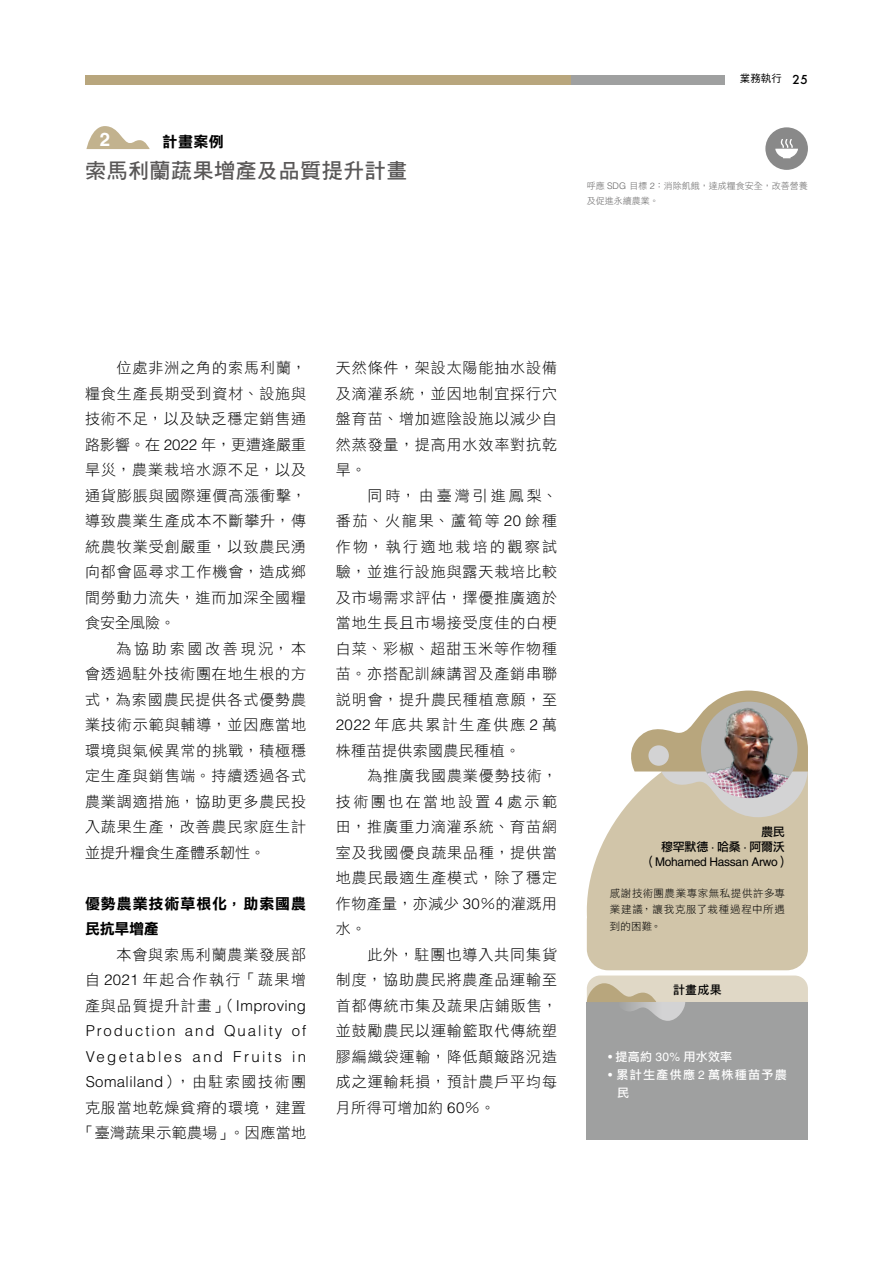
<style>
.page{position:relative;width:893px;height:1263px;background:#fff}
.page>*{position:absolute;margin:0;border:0;box-sizing:border-box;transform-origin:0 0}
.t1{font:21px "DF Hei Std W7";letter-spacing:.025em;color:#595757}
.t2{font:700 18.75px "Helvetica";color:#fff}
.t3{font:15px/25.5px "DF Hei Std W3";letter-spacing:.06em;color:#000;text-align:justify}
.t4{font:300 15px/25.5px "Helvetica LT Std";letter-spacing:.13em;color:#000;text-align:justify}
.t5{font:15px/25.5px "DF Li Hei Std W7";letter-spacing:.06em;color:#000}
.t6{font:12px/18px "DF Li Hei Std W5";letter-spacing:.105em;color:#fff}
.t7{font:12px "Helvetica";letter-spacing:-.025em;color:#000}
.t8{font:12px/15px "DF Li Hei Std W5";letter-spacing:-.025em;color:#000;text-align:right}
.t9{font:12px "DF Hei Std W7";color:#000}
.t10{font:10.5px/16.5px "DF Hei Std W3";letter-spacing:.05em;color:#000;text-align:justify}
.t11{font:10.5px "DF Hei Std W5";color:#000}
.t12{font:9px/15px "DF Hei Std W3";color:#656464}
.s1{font-family:"Futura";font-weight:500;font-size:12px}
.s2{font-family:"Helvetica LT Std";font-weight:300}
.s3{font-family:"DF Hei Std W3";font-weight:400}
.s4{font-family:"Helvetica"}
.s5{font-family:"DF Li Hei Std W5"}
</style>
<div class="page">
<div style="left:85px;top:75px;width:487px;height:9px;background:#b8a67d"></div>
<div style="left:572px;top:75px;width:153px;height:9px;background:#9fa0a0"></div>
<svg style="left:86px;top:126px;width:64px;height:23px"></svg>
<div style="left:765px;top:127px;width:43px;height:43px;background:#898989;border-radius:50%"></div>
<svg style="left:775px;top:139px;width:23px;height:19px"></svg>
<div style="left:587px;top:899px;width:221px;height:71px;background:#d1c5a9;border-radius:21px"></div>
<svg style="left:587px;top:690px;width:221px;height:226px"></svg>
<img style="left:701px;top:702px;width:96px;height:96px;border-radius:48px">
<div style="left:648px;top:745px;width:21px;height:21px;background:#d3d3d4;border-radius:50%"></div>
<div style="left:587px;top:1002px;width:221px;height:137px;background:#9fa0a0"></div>
<svg style="left:587px;top:975px;width:221px;height:46px"></svg>
<p class="t2" style="left:100px;top:128px;width:12px">2</p>
<p class="t5" style="left:163px;top:128px;width:63px">計畫案例</p>
<h1 class="t1" style="left:85px;top:159px;width:324px">索馬利蘭蔬果增產及品質提升計畫</h1>
<p class="t11" style="left:729px;top:73px;width:80px">　業務執行　<span class="s1">25</span></p>
<p class="t12" style="left:587px;top:178px;width:223px">呼應 <span class="s2">SDG</span> 目標 <span class="s2">2</span>：消除飢餓，達成糧食安全，改善營養及促進永續農業。</p>
<p class="t3" style="left:85px;top:355px;width:223px;text-indent:31px">位處非洲之角的索馬利蘭，糧食生產長期受到資材、設施與技術不足，以及缺乏穩定銷售通路影響。在 <span class="s2">2022</span> 年，更遭逢嚴重旱災，農業栽培水源不足，以及通貨膨脹與國際運價高漲衝擊，導致農業生產成本不斷攀升，傳統農牧業受創嚴重，以致農民湧向都會區尋求工作機會，造成鄉間勞動力流失，進而加深全國糧食安全風險。</p>
<p class="t3" style="left:85px;top:635px;width:223px;text-indent:31px">為協助索國改善現況，本會透過駐外技術團在地生根的方式，為索國農民提供各式優勢農業技術示範與輔導，並因應當地環境與氣候異常的挑戰，積極穩定生產與銷售端。持續透過各式農業調適措施，協助更多農民投入蔬果生產，改善農民家庭生計並提升糧食生產體系韌性。</p>
<p class="t5" style="left:85px;top:890px;width:223px">優勢農業技術草根化，助索國農民抗旱增產</p>
<p class="t3" style="left:85px;top:941px;width:223px;text-indent:31px">本會與索馬利蘭農業發展部自 <span class="s2">2021</span> 年起合作執行「蔬果增產與品質提升計畫」（<span class="s2">Improving</span></p>
<p class="t4" style="left:86px;top:1018px;width:222px">Production and Quality of Vegetables and Fruits in Somaliland<span class="s3">），由駐索國技術團</span></p>
<p class="t3" style="left:79px;top:1094px;width:228px;text-align:center">克服當地乾燥貧瘠的環境，建置「臺灣蔬果示範農場」。因應當地</p>
<p class="t3" style="left:336px;top:355px;width:223px">天然條件，架設太陽能抽水設備及滴灌系統，並因地制宜採行穴盤育苗、增加遮陰設施以減少自然蒸發量，提高用水效率對抗乾旱。</p>
<p class="t3" style="left:336px;top:482px;width:223px;text-indent:31px">同時，由臺灣引進鳳梨、番茄、火龍果、蘆筍等 <span class="s2">20</span> 餘種作物，執行適地栽培的觀察試驗，並進行設施與露天栽培比較及市場需求評估，擇優推廣適於當地生長且市場接受度佳的白梗白菜、彩椒、超甜玉米等作物種苗。亦搭配訓練講習及產銷串聯說明會，提升農民種植意願，至<span class="s2">2022</span> 年底共累計生產供應 <span class="s2">2</span> 萬株種苗提供索國農民種植。</p>
<p class="t3" style="left:336px;top:763px;width:223px;text-indent:31px">為推廣我國農業優勢技術，技術團也在當地設置 <span class="s2">4</span> 處示範田，推廣重力滴灌系統、育苗網室及我國優良蔬果品種，提供當地農民最適生產模式，除了穩定作物產量，亦減少 <span class="s2">30</span>％的灌溉用水。</p>
<p class="t3" style="left:336px;top:941px;width:223px;text-indent:31px">此外，駐團也導入共同集貨制度，協助農民將農產品運輸至首都傳統市集及蔬果店鋪販售，並鼓勵農民以運輸籃取代傳統塑膠編織袋運輸，降低顛簸路況造成之運輸耗損，預計農戶平均每月所得可增加約 <span class="s2">60</span>％。</p>
<p class="t8" style="left:661px;top:824px;width:125px">農民<br>穆罕默德 <span class="s4">·</span> 哈桑 <span class="s4">·</span> 阿爾沃</p>
<p class="t7" style="left:643px;top:855px;width:147px"><span class="s5">（</span>Mohamed Hassan Arwo<span class="s5">）</span></p>
<p class="t10" style="left:610px;top:884px;width:177px">感謝技術團農業專家無私提供許多專業建議，讓我克服了栽種過程中所遇到的困難。</p>
<p class="t9" style="left:673px;top:983px;width:50px">計畫成果</p>
<p class="t6" style="left:608px;top:1048px;width:126px"><span class="s4">•</span> 提高約 <span class="s4">30%</span> 用水效率</p>
<p class="t6" style="left:617px;top:1066px;width:171px;text-indent:-9px"><span class="s4">•</span> 累計生產供應 <span class="s4">2</span> 萬株種苗予農民</p>
</div>
